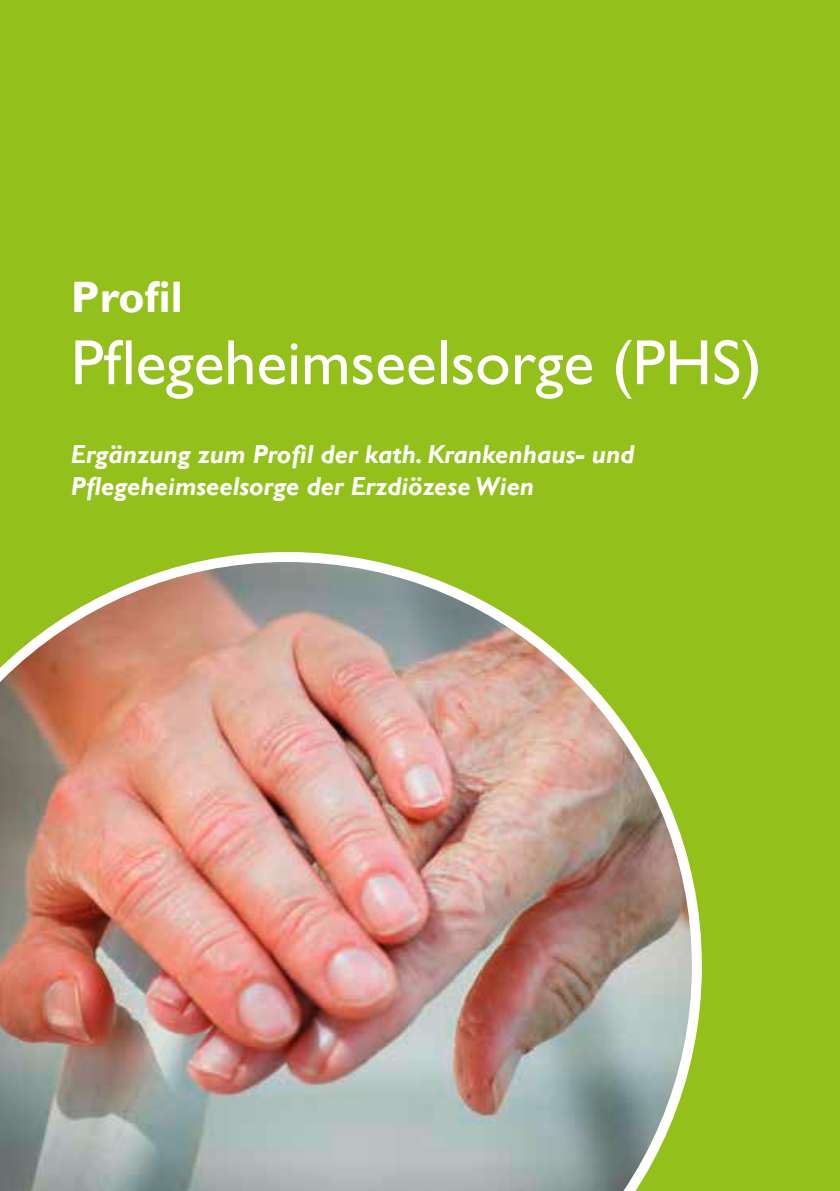
<style>
.page{position:relative;width:840px;height:1191px;background:#fff}
.page>*{position:absolute;margin:0;border:0;box-sizing:border-box;transform-origin:0 0}
.t1{font:64px "Gill Sans";color:#fff}
.t2{font:700 44px "Gill Sans";color:#fff}
.t3{font:italic 700 26px/31.2px "Gill Sans";color:#fff}
</style>
<div class="page">
<div style="left:0;top:0;width:839px;height:1191px;background:#94c01c"></div>
<img style="left:0;top:552px;width:701px;height:639px">
<h2 class="t2" style="left:71px;top:271px;width:113px">Profil</h2>
<h1 class="t1" style="left:71px;top:325px;width:692px">Pflegeheimseelsorge (PHS)</h1>
<p class="t3" style="left:71px;top:440px;width:565px">Ergänzung zum Profil der kath. Krankenhaus- und<br>Pflegeheimseelsorge der Erzdiözese Wien</p>
</div>
